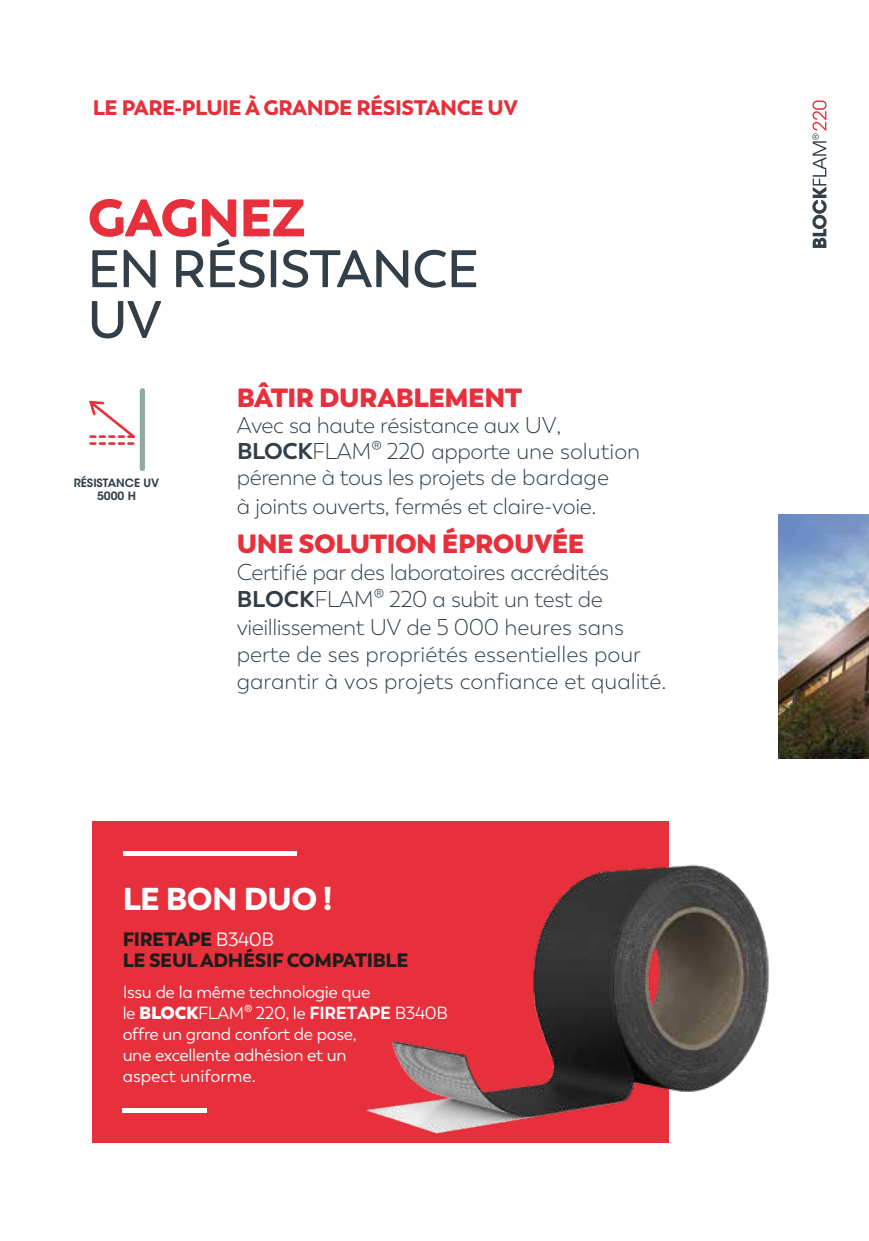
<style>
.page{position:relative;width:869px;height:1241px;background:#fff}
.page>*{position:absolute;margin:0;border:0;box-sizing:border-box;transform-origin:0 0}
.t1{font:600 52.5px/50.8px "Boston";letter-spacing:-.02em;color:#323e48}
.t2{font:900 52.5px "Boston";letter-spacing:-.02em;color:#e7303b}
.t3{font:900 31.5px "Boston";letter-spacing:-.02em;color:#fff}
.t4{font:800 26.25px "Boston";letter-spacing:-.02em;color:#e7303b}
.t5{font:300 22.75px/27.3px "Boston";color:#323e48}
.t6{font:300 22.75px/26.2px "Boston";letter-spacing:-.02em;color:#323e48}
.t7{font:900 21px "Boston";letter-spacing:-.02em;color:#e7303b}
.t8{font:900 19.25px/21px "Boston";letter-spacing:-.02em;color:#1d1d1b}
.t9{font:17.5px/21px "Boston";letter-spacing:-.02em;color:#fff}
.t10{font:600 11.38px/13.7px "ITC Avant Garde Std";color:#323e48;text-align:center}
.s1{font-weight:700}
.s2{font-weight:400;color:#fff}
.s3{font-weight:800}
</style>
<div class="page">
<div style="left:93px;top:820px;width:575px;height:322px;background:#e7303b"></div>
<div style="left:123px;top:850px;width:173px;height:5px;background:#fff"></div>
<div style="left:123px;top:1107px;width:84px;height:5px;background:#fff"></div>
<img style="left:778px;top:514px;width:90px;height:244px">
<svg style="left:89px;top:400px;width:46px;height:45px"></svg>
<div style="left:140px;top:390px;width:5px;height:78px;background:#91aba1"></div>
<svg style="left:812px;top:100px;width:14px;height:147px"></svg>
<img style="left:355px;top:750px;width:496px;height:393px">
<p class="t7" style="left:93px;top:94px;width:426px">LE PARE-PLUIE À GRANDE RÉSISTANCE UV</p>
<h1 class="t2" style="left:87px;top:184px;width:220px">GAGNEZ</h1>
<h1 class="t1" style="left:87px;top:244px;width:393px">EN RÉSISTANCE<br>UV</h1>
<p class="t10" style="left:74px;top:475px;width:87px">RÉSISTANCE UV<br>5000 H</p>
<p class="t4" style="left:237px;top:380px;width:287px">BÂTIR DURABLEMENT</p>
<p class="t6" style="left:237px;top:412px;width:405px">Avec sa haute résistance aux UV,<br><span class="s1">BLOCK</span>FLAM® 220 apporte une solution pérenne à tous les projets de bardage</p>
<p class="t6" style="left:237px;top:493px;width:361px">à joints ouverts, fermés et claire-voie.</p>
<p class="t4" style="left:237px;top:527px;width:349px">UNE SOLUTION ÉPROUVÉE</p>
<p class="t5" style="left:236px;top:558px;width:431px">Certifié par des laboratoires accrédités <span class="s1">BLOCK</span>FLAM® 220 a subit un test de vieillissement UV de 5 000 heures sans perte de ses propriétés essentielles pour garantir à vos projets confiance et qualité.</p>
<h2 class="t3" style="left:123px;top:878px;width:211px">LE BON DUO !</h2>
<p class="t8" style="left:123px;top:928px;width:287px">FIRETAPE <span class="s2">B340B<br></span>LE SEUL ADHÉSIF COMPATIBLE</p>
<p class="t9" style="left:123px;top:981px;width:326px">Issu de la même technologie que<br>le <span class="s3">BLOCK</span>FLAM® 220, le <span class="s1">FIRETAPE</span> B340B offre un grand confort de pose,<br>une excellente adhésion et un<br>aspect uniforme.</p>
</div>
